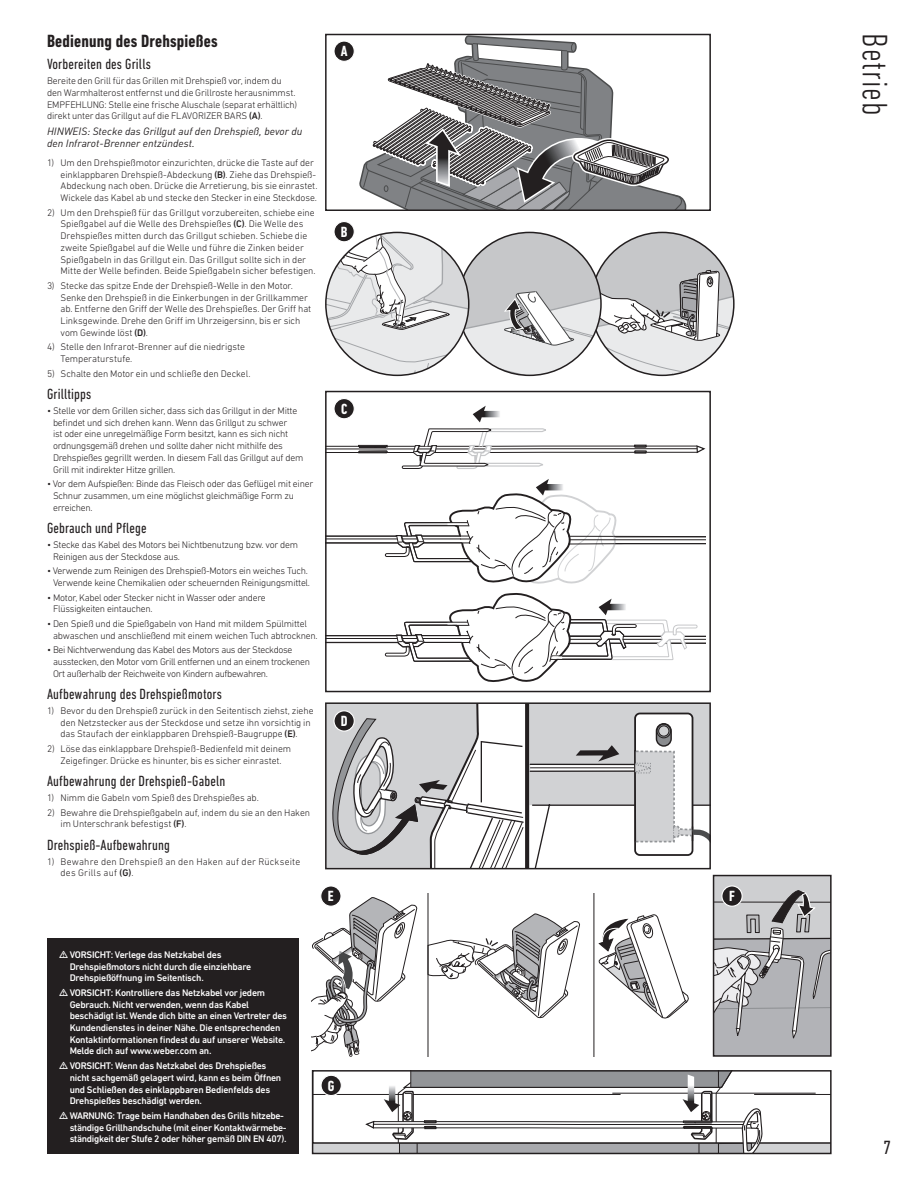
<style>
.page{position:relative;width:918px;height:1188px;background:#fff}
.page>*{position:absolute;margin:0;border:0;box-sizing:border-box;transform-origin:0 0}
.t1{font:300 condensed 36px "DIN Next LT Pro";letter-spacing:.02em;color:#231f20}
.t2{font:condensed 19.5px "DIN Next LT Pro";color:#231f20}
.t3{font:700 condensed 18px "DIN Next LT Pro";letter-spacing:.01em;color:#231f20}
.t4{font:condensed 15px "DIN Next LT Pro";letter-spacing:.01em;color:#231f20}
.t5{font:700 condensed 15px "DIN Next LT Pro";color:#fff}
.t6{font:italic 10.5px/12.6px "DIN Pro";color:#231f20}
.t7{font:300 9.75px/11.7px "DIN Next LT Pro";letter-spacing:-.015em;color:#231f20}
.t8{font:500 9.75px/11.7px "DIN Next LT Pro";letter-spacing:-.025em;color:#fff}
.t9{font:300 9.75px/11.7px "DIN Next LT Pro";letter-spacing:-.035em;color:#231f20}
.t10{font:300 9.75px/11.7px "DIN Next LT Pro";letter-spacing:.02em;color:#231f20}
.s1{font-weight:500}
</style>
<div class="page">
<div style="left:47px;top:939px;width:252px;height:215px;background:#231f20"></div>
<svg style="left:359px;top:37px;width:327px;height:171px"></svg>
<svg style="left:363px;top:43px;width:321px;height:165px"></svg>
<div style="left:325px;top:34px;width:386px;height:177px;border:2px solid #231f20"></div>
<div style="left:334px;top:41px;width:20px;height:20px;background:#231f20;border-radius:50%"></div>
<div style="left:333px;top:41px;width:22px;height:21px;border:1px solid #fff;border-radius:50%"></div>
<svg style="left:325px;top:390px;width:386px;height:303px"></svg>
<div style="left:334px;top:399px;width:20px;height:20px;background:#231f20;border-radius:50%"></div>
<div style="left:333px;top:398px;width:22px;height:21px;border:1px solid #fff;border-radius:50%"></div>
<svg style="left:312px;top:874px;width:520px;height:183px"></svg>
<svg style="left:325px;top:702px;width:386px;height:168px"></svg>
<div style="left:334px;top:711px;width:20px;height:20px;background:#231f20;border-radius:50%"></div>
<div style="left:333px;top:710px;width:22px;height:22px;border:1px solid #fff;border-radius:50%"></div>
<div style="left:334px;top:222px;width:20px;height:20px;background:#231f20;border-radius:50%"></div>
<div style="left:333px;top:221px;width:22px;height:21px;border:1px solid #fff;border-radius:50%"></div>
<svg style="left:326px;top:232px;width:408px;height:143px"></svg>
<svg style="left:311px;top:1070px;width:521px;height:85px"></svg>
<div style="left:321px;top:1075px;width:20px;height:21px;background:#231f20;border-radius:50%"></div>
<div style="left:320px;top:1075px;width:22px;height:21px;border:1px solid #fff;border-radius:50%"></div>
<h3 class="t3" style="left:47px;top:31px;width:172px">Bedienung des Drehspießes</h3>
<h3 class="t4" style="left:47px;top:56px;width:105px">Vorbereiten des Grills</h3>
<p class="t7" style="left:47px;top:75px;width:252px">Bereite den Grill für das Grillen mit Drehspieß vor, indem du den Warmhalterost entfernst und die Grillroste herausnimmst.<br>EMPFEHLUNG: Stelle eine frische Aluschale (separat erhältlich) direkt unter das Grillgut auf die FLAVORIZER BARS <span class="s1">(A)</span>.</p>
<p class="t6" style="left:47px;top:124px;width:257px">HINWEIS: Stecke das Grillgut auf den Drehspieß, bevor du den Infrarot-Brenner entzündest.</p>
<p class="t7" style="left:61px;top:157px;width:258px;text-indent:-14px">1) Um den Drehspießmotor einzurichten, drücke die Taste auf der einklappbaren Drehspieß-Abdeckung <span class="s1">(B)</span>. Ziehe das Drehspieß-Abdeckung nach oben. Drücke die Arretierung, bis sie einrastet.<br>Wickele das Kabel ab und stecke den Stecker in eine Steckdose.</p>
<p class="t7" style="left:61px;top:206px;width:257px;text-indent:-14px">2) Um den Drehspieß für das Grillgut vorzubereiten, schiebe eine Spießgabel auf die Welle des Drehspießes <span class="s1">(C)</span>. Die Welle des Drehspießes mitten durch das Grillgut schieben. Schiebe die zweite Spießgabel auf die Welle und führe die Zinken beider Spießgabeln in das Grillgut ein. Das Grillgut sollte sich in der Mitte der Welle befinden. Beide Spießgabeln sicher befestigen.</p>
<p class="t7" style="left:61px;top:280px;width:252px;text-indent:-14px">3) Stecke das spitze Ende der Drehspieß-Welle in den Motor.<br>Senke den Drehspieß in die Einkerbungen in der Grillkammer ab. Entferne den Griff der Welle des Drehspießes. Der Griff hat Linksgewinde. Drehe den Griff im Uhrzeigersinn, bis er sich vom Gewinde löst <span class="s1">(D)</span>.</p>
<p class="t7" style="left:61px;top:341px;width:186px;text-indent:-13px">4) Stelle den Infrarot-Brenner auf die niedrigste<br>Temperaturstufe.</p>
<p class="t7" style="left:47px;top:368px;width:205px">5) Schalte den Motor ein und schließe den Deckel.</p>
<h3 class="t4" style="left:47px;top:386px;width:46px">Grilltipps</h3>
<p class="t7" style="left:53px;top:405px;width:252px;text-indent:-6px">• Stelle vor dem Grillen sicher, dass sich das Grillgut in der Mitte befindet und sich drehen kann. Wenn das Grillgut zu schwer<br>ist oder eine unregelmäßige Form besitzt, kann es sich nicht ordnungsgemäß drehen und sollte daher nicht mithilfe des Drehspießes gegrillt werden. In diesem Fall das Grillgut auf dem Grill mit indirekter Hitze grillen.</p>
<p class="t7" style="left:53px;top:478px;width:262px;text-indent:-6px">• Vor dem Aufspießen: Binde das Fleisch oder das Geflügel mit einer<br>Schnur zusammen, um eine möglichst gleichmäßige Form zu erreichen.</p>
<h3 class="t4" style="left:47px;top:520px;width:101px">Gebrauch und Pflege</h3>
<p class="t7" style="left:53px;top:539px;width:247px;text-indent:-6px">• Stecke das Kabel des Motors bei Nichtbenutzung bzw. vor dem<br>Reinigen aus der Steckdose aus.</p>
<p class="t7" style="left:47px;top:565px;width:265px;text-align:right">• Verwende zum Reinigen des Drehspieß-Motors ein weiches Tuch.<br>Verwende keine Chemikalien oder scheuernden Reinigungsmittel.</p>
<p class="t7" style="left:53px;top:591px;width:214px;text-indent:-6px">• Motor, Kabel oder Stecker nicht in Wasser oder andere<br>Flüssigkeiten eintauchen.</p>
<p class="t7" style="left:53px;top:618px;width:266px;text-indent:-6px">• Den Spieß und die Spießgabeln von Hand mit mildem Spülmittel abwaschen und anschließend mit einem weichen Tuch abtrocknen.</p>
<p class="t9" style="left:53px;top:644px;width:258px;text-indent:-6px">• Bei Nichtverwendung das Kabel des Motors aus der Steckdose ausstecken, den Motor vom Grill entfernen und an einem trockenen<br>Ort außerhalb der Reichweite von Kindern aufbewahren.</p>
<h3 class="t4" style="left:47px;top:686px;width:176px">Aufbewahrung des Drehspießmotors</h3>
<p class="t7" style="left:61px;top:705px;width:255px;text-indent:-14px">1) Bevor du den Drehspieß zurück in den Seitentisch ziehst, ziehe den Netzstecker aus der Steckdose und setze ihn vorsichtig in das Staufach der einklappbaren Drehspieß-Baugruppe <span class="s1">(E)</span>.</p>
<p class="t7" style="left:47px;top:743px;width:246px;text-align:center">2) Löse das einklappbare Drehspieß-Bedienfeld mit deinem<br>Zeigefinger. Drücke es hinunter, bis es sicher einrastet.</p>
<h3 class="t4" style="left:47px;top:773px;width:180px">Aufbewahrung der Drehspieß-Gabeln</h3>
<p class="t7" style="left:47px;top:792px;width:213px">1) Nimm die Gabeln vom Spieß des Drehspießes ab.</p>
<p class="t7" style="left:61px;top:806px;width:251px;text-indent:-14px">2) Bewahre die Drehspießgabeln auf, indem du sie an den Haken im Unterschrank befestigst <span class="s1">(F)</span>.</p>
<h3 class="t4" style="left:47px;top:836px;width:125px">Drehspieß-Aufbewahrung</h3>
<p class="t10" style="left:61px;top:855px;width:241px;text-indent:-14px">1) Bewahre den Drehspieß an den Haken auf der Rückseite des Grills auf <span class="s1">(G)</span>.</p>
<h3 class="t5" style="left:341px;top:43px;width:8px">A</h3>
<h3 class="t5" style="left:341px;top:223px;width:8px">B</h3>
<h3 class="t5" style="left:341px;top:400px;width:8px">C</h3>
<h3 class="t5" style="left:341px;top:712px;width:8px">D</h3>
<h3 class="t5" style="left:328px;top:888px;width:7px">E</h3>
<h3 class="t5" style="left:729px;top:888px;width:7px">F</h3>
<p class="t8" style="left:70px;top:949px;width:183px">VORSICHT: Verlege das Netzkabel des<br>Drehspießmotors nicht durch die einziehbare<br>Drehspießöffnung im Seitentisch.</p>
<p class="t8" style="left:70px;top:987px;width:219px">VORSICHT: Kontrolliere das Netzkabel vor jedem Gebrauch. Nicht verwenden, wenn das Kabel beschädigt ist. Wende dich bitte an einen Vertreter des Kundendienstes in deiner Nähe. Die entsprechenden Kontaktinformationen findest du auf unserer Website.<br>Melde dich auf www.weber.com an.</p>
<p class="t8" style="left:70px;top:1060px;width:213px">VORSICHT: Wenn das Netzkabel des Drehspießes nicht sachgemäß gelagert wird, kann es beim Öffnen und Schließen des einklappbaren Bedienfelds des Drehspießes beschädigt werden.</p>
<p class="t8" style="left:70px;top:1110px;width:218px">WARNUNG: Trage beim Handhaben des Grills hitzebe&shy;ständige Grillhandschuhe (mit einer Kontaktwärmebe&shy;ständigkeit der Stufe 2 oder höher gemäß DIN EN 407).</p>
<h3 class="t5" style="left:328px;top:1077px;width:8px">G</h3>
<h1 class="t1" style="left:896px;top:33px;width:83px;rotate:90deg">Betrieb</h1>
<h2 class="t2" style="left:883px;top:1137px;width:9px">7</h2>
</div>
